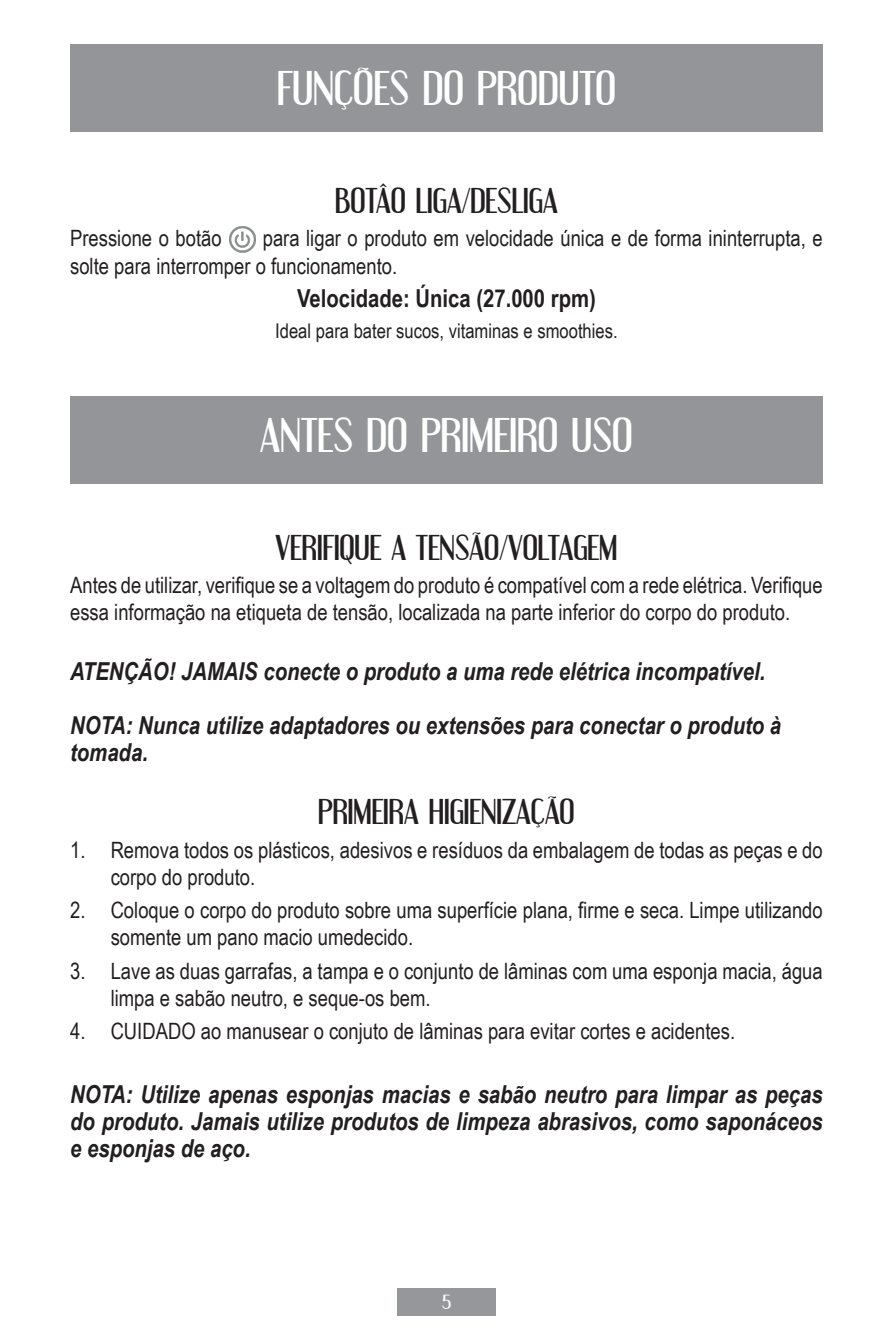
<style>
.page{position:relative;width:893px;height:1340px;background:#fff}
.page>*{position:absolute;margin:0;border:0;box-sizing:border-box;transform-origin:0 0}
.t1{font:42.75px "Engebrechtre";color:#fff}
.t2{font:31.5px "Engebrechtre";color:#231f20}
.t3{font:italic 700 24.75px/27px "Arial Narrow";color:#231f20}
.t4{font:700 24.75px "Arial Narrow";color:#231f20}
.t5{font:22.5px/27px "Arial Narrow";color:#231f20}
.t6{font:20.25px "Arial Narrow";color:#231f20}
.t7{font:18px "Engebrechtre";color:#fff}
</style>
<div class="page">
<div style="left:397px;top:1287px;width:99px;height:28px;background:#95979a"></div>
<div style="left:70px;top:45px;width:753px;height:87px;background:#939598"></div>
<div style="left:70px;top:396px;width:753px;height:87px;background:#939598"></div>
<img style="left:229px;top:226px;width:27px;height:27px">
<h1 class="t1" style="left:277px;top:63px;width:340px">FUNÇÕES DO PRODUTO</h1>
<h2 class="t2" style="left:335px;top:182px;width:224px">BOTÂO LIGA/DESLIGA</h2>
<p class="t5" style="left:70px;top:224px;width:754px;text-indent:193px">para ligar o produto em velocidade única e de forma ininterrupta, e solte para interromper o funcionamento.</p>
<p class="t4" style="left:297px;top:279px;width:300px">Velocidade: Única (27.000 rpm)</p>
<p class="t6" style="left:275px;top:315px;width:344px">Ideal para bater sucos, vitaminas e smoothies.</p>
<p class="t5" style="left:70px;top:224px;width:153px">Pressione o botão</p>
<h1 class="t1" style="left:260px;top:409px;width:374px">ANTES DO PRIMEIRO USO</h1>
<h2 class="t2" style="left:276px;top:528px;width:343px">VERIFIQUE A TENSÃO/VOLTAGEM</h2>
<p class="t5" style="left:70px;top:570px;width:754px">Antes de utilizar, verifique se a voltagem do produto é compatível com a rede elétrica. Verifique essa informação na etiqueta de tensão, localizada na parte inferior do corpo do produto.</p>
<p class="t3" style="left:70px;top:643px;width:712px;line-height:54px">ATENÇÃO! JAMAIS conecte o produto a uma rede elétrica incompatível.<br>NOTA: Nunca utilize adaptadores ou extensões para conectar o produto à</p>
<p class="t3" style="left:70px;top:737px;width:79px">tomada.</p>
<h2 class="t2" style="left:318px;top:793px;width:258px">PRIMEIRA HIGIENIZAÇÃO</h2>
<p class="t5" style="left:111px;top:835px;width:714px;text-indent:-40px">1. Remova todos os plásticos, adesivos e resíduos da embalagem de todas as peças e do corpo do produto.</p>
<p class="t5" style="left:111px;top:895px;width:714px;text-indent:-40px">2. Coloque o corpo do produto sobre uma superfície plana, firme e seca. Limpe utilizando somente um pano macio umedecido.</p>
<p class="t5" style="left:111px;top:956px;width:714px;text-indent:-40px">3. Lave as duas garrafas, a tampa e o conjunto de lâminas com uma esponja macia, água limpa e sabão neutro, e seque-os bem.</p>
<p class="t5" style="left:70px;top:1016px;width:667px">4. CUIDADO ao manusear o conjuto de lâminas para evitar cortes e acidentes.</p>
<p class="t3" style="left:70px;top:1079px;width:754px;text-align:justify">NOTA: Utilize apenas esponjas macias e sabão neutro para limpar as peças do produto. Jamais utilize produtos de limpeza abrasivos, como saponáceos e esponjas de aço.</p>
<p class="t7" style="left:442px;top:1291px;width:10px">5</p>
</div>
